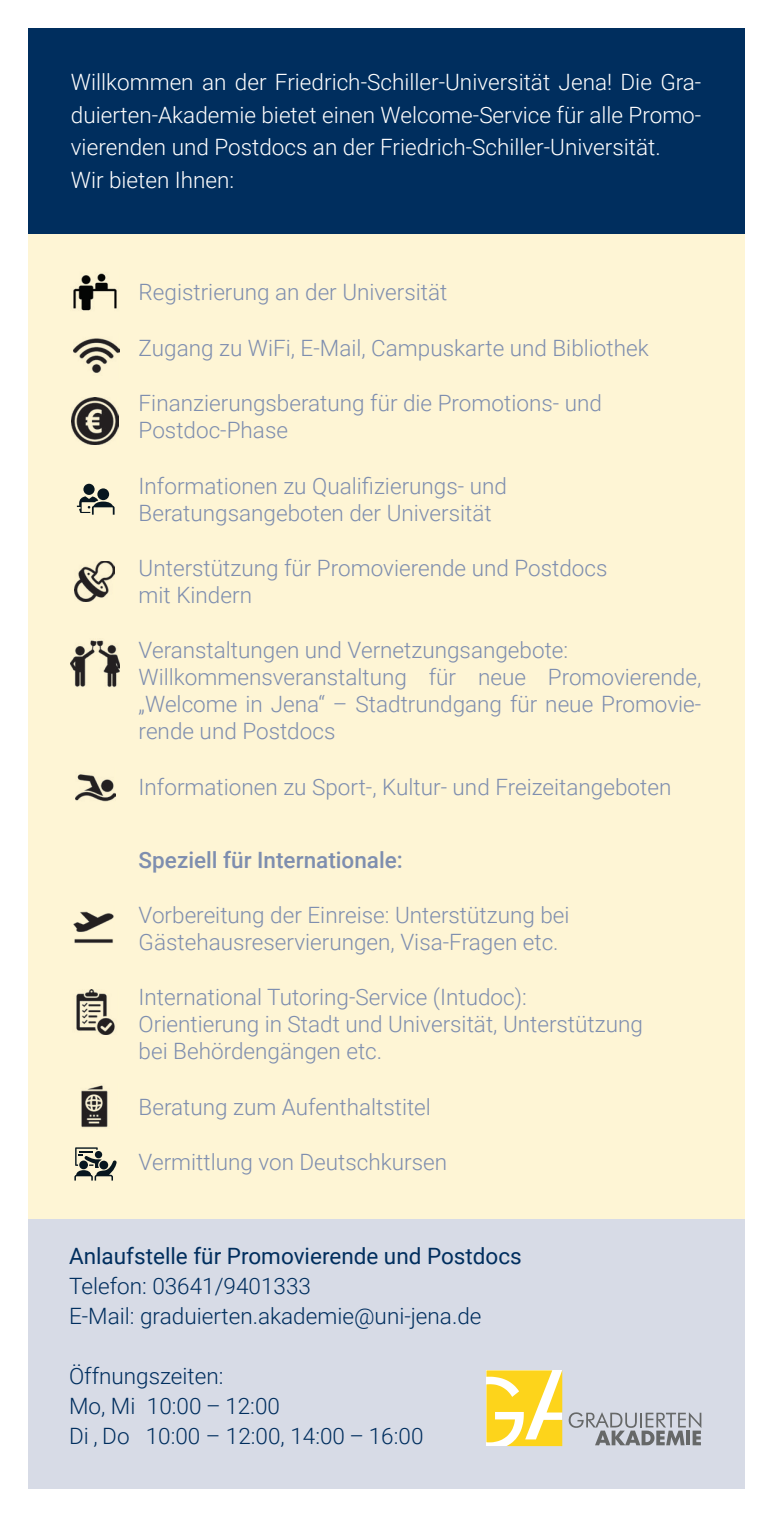
<style>
.page{position:relative;width:773px;height:1517px;background:#fff}
.page>*{position:absolute;margin:0;border:0;box-sizing:border-box;transform-origin:0 0}
.t1{font:300 22.5px/27px "Roboto";color:#7e8eaf}
.t2{font:300 22.5px/32.5px "Roboto";color:#fff}
.t3{font:300 22.5px/30px "Roboto";color:#002e5e}
.t4{font:22.5px "Roboto";color:#002e5e}
.t5{font:500 22.5px "Roboto";color:#7e8eaf}
</style>
<div class="page">
<div style="left:28px;top:1218px;width:716px;height:270px;background:#d7dbe6"></div>
<svg style="left:486px;top:1370px;width:76px;height:76px;background:#fde05e"></svg>
<svg style="left:568px;top:1412px;width:133px;height:33px"></svg>
<div style="left:28px;top:200px;width:716px;height:1018px;background:#fef5d5"></div>
<div style="left:28px;top:28px;width:716px;height:206px;background:#002e5e"></div>
<img style="left:81px;top:1085px;width:27px;height:43px">
<img style="left:74px;top:338px;width:45px;height:35px">
<img style="left:72px;top:398px;width:46px;height:46px">
<img style="left:76px;top:989px;width:39px;height:45px">
<img style="left:74px;top:561px;width:41px;height:40px">
<img style="left:76px;top:774px;width:39px;height:28px">
<img style="left:73px;top:911px;width:41px;height:32px">
<svg style="left:76px;top:483px;width:39px;height:32px"></svg>
<div style="left:97px;top:488px;width:12px;height:12px;background:#07161f;border-radius:50%"></div>
<svg style="left:74px;top:1147px;width:43px;height:34px"></svg>
<div style="left:99px;top:1160px;width:9px;height:9px;background:#07161f;border-radius:50%"></div>
<img style="left:71px;top:640px;width:49px;height:47px">
<img style="left:73px;top:273px;width:44px;height:38px">
<p class="t2" style="left:71px;top:65px;width:632px">Willkommen an der Friedrich-Schiller-Universität Jena! Die Gra&shy;duierten-Akademie bietet einen Welcome-Service für alle Promo&shy;vierenden und Postdocs an der Friedrich-Schiller-Universität.<br>Wir bieten Ihnen:</p>
<p class="t1" style="left:139px;top:278px;width:310px">Registrierung an der Universität</p>
<p class="t1" style="left:139px;top:333px;width:511px">Zugang zu WiFi, E-Mail, Campuskarte und Bibliothek</p>
<p class="t1" style="left:139px;top:389px;width:464px">Finanzierungsberatung für die Promotions- und<br>Postdoc-Phase</p>
<p class="t1" style="left:139px;top:471px;width:370px">Informationen zu Qualifizierungs- und<br>Beratungsangeboten der Universität</p>
<p class="t1" style="left:139px;top:553px;width:470px">Unterstützung für Promovierende und Postdocs mit Kindern</p>
<p class="t1" style="left:139px;top:636px;width:564px">Veranstaltungen und Vernetzungsangebote:<br>Willkommensveranstaltung für neue Promovierende, „Welcome in Jena“ – Stadtrundgang für neue Promovie&shy;rende und Postdocs</p>
<p class="t1" style="left:139px;top:772px;width:534px">Informationen zu Sport-, Kultur- und Freizeitangeboten</p>
<p class="t5" style="left:139px;top:844px;width:266px">Speziell für Internationale:</p>
<p class="t1" style="left:139px;top:900px;width:432px">Vorbereitung der Einreise: Unterstützung bei<br>Gästehausreservierungen, Visa-Fragen etc.</p>
<p class="t1" style="left:139px;top:983px;width:505px">International Tutoring-Service (Intudoc):<br>Orientierung in Stadt und Universität, Unterstützung bei Behördengängen etc.</p>
<p class="t1" style="left:139px;top:1092px;width:294px">Beratung zum Aufenthaltstitel</p>
<p class="t1" style="left:139px;top:1147px;width:310px">Vermittlung von Deutschkursen</p>
<p class="t4" style="left:69px;top:1240px;width:454px">Anlaufstelle für Promovierende und Postdocs</p>
<p class="t3" style="left:69px;top:1270px;width:414px">Telefon: 03641/9401333<br>E-Mail: graduierten.akademie@uni-jena.de</p>
<p class="t3" style="left:69px;top:1360px;width:356px">Öffnungszeiten:<br>Mo, Mi 10:00 – 12:00<br>Di , Do 10:00 – 12:00, 14:00 – 16:00</p>
</div>
